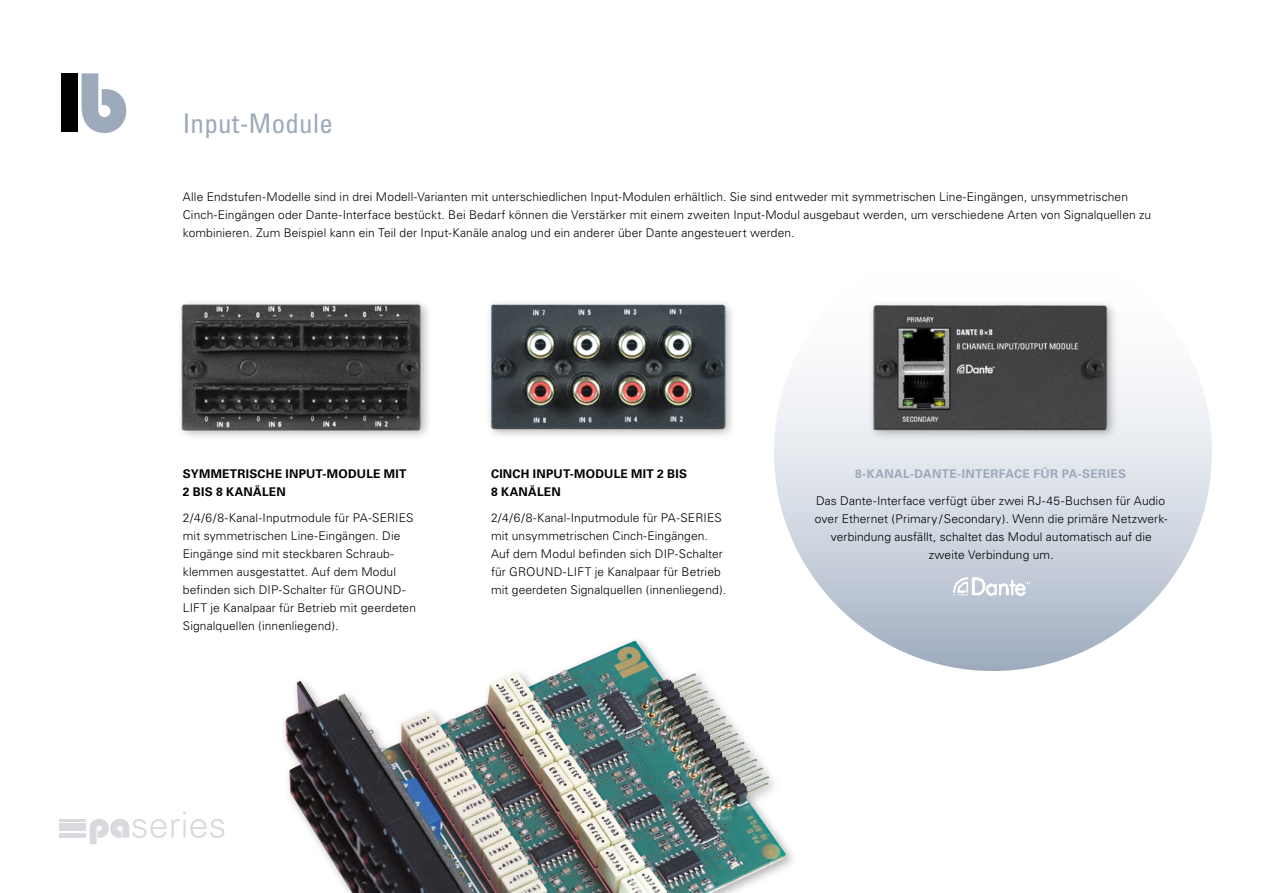
<style>
.page{position:relative;width:1263px;height:893px;background:#fff}
.page>*{position:absolute;margin:0;border:0;box-sizing:border-box;transform-origin:0 0}
.t1{font:condensed 27px "Univers";letter-spacing:.01em;color:#9caabc}
.t2{font:300 12px/18px "Univers";letter-spacing:.01em;color:#000}
.t3{font:700 12px/18px "Univers";letter-spacing:.02em;color:#000}
.t4{font:700 12px "Univers";letter-spacing:.03em;color:#9caabc}
</style>
<div class="page">
<div style="left:61px;top:73px;width:17px;height:59px;background:#000"></div>
<svg style="left:82px;top:73px;width:44px;height:60px"></svg>
<svg style="left:90px;top:812px;width:135px;height:32px"></svg>
<hr style="left:59px;top:833px;width:27px;height:4px;background:#dad9de">
<div style="left:59px;top:826px;width:27px;height:5px;background:#dad9de"></div>
<hr style="left:59px;top:823px;width:27px;height:2px;background:#dad9de">
<hr style="left:59px;top:819px;width:27px;height:3px;background:#dad9de">
<div style="left:774px;top:233px;width:438px;height:438px;background:linear-gradient(to bottom,#fff,#acb8c9);border-radius:219px"></div>
<img style="left:953px;top:577px;width:76px;height:18px">
<div style="left:868px;top:299px;width:251px;height:142px;background:#000;opacity:.3"></div>
<img style="left:868px;top:299px;width:247px;height:137px">
<div style="left:485px;top:298px;width:251px;height:143px;background:#000;opacity:.3"></div>
<img style="left:487px;top:298px;width:240px;height:143px">
<img style="left:181px;top:303px;width:247px;height:134px">
<img style="left:285px;top:641px;width:501px;height:252px">
<h1 class="t1" style="left:183px;top:107px;width:151px">Input-Module</h1>
<p class="t2" style="left:183px;top:188px;width:970px">Alle Endstufen-Modelle sind in drei Modell-Varianten mit unterschiedlichen Input-Modulen erhältlich. Sie sind entweder mit symmetrischen Line-Eingängen, unsymmetrischen<br>Cinch-Eingängen oder Dante-Interface bestückt. Bei Bedarf können die Verstärker mit einem zweiten Input-Modul ausgebaut werden, um verschiedene Arten von Signalquellen zu kombinieren. Zum Beispiel kann ein Teil der Input-Kanäle analog und ein anderer über Dante angesteuert werden.</p>
<p class="t3" style="left:183px;top:465px;width:225px">SYMMETRISCHE INPUT-MODULE MIT<br>2 BIS 8 KANÄLEN</p>
<p class="t2" style="left:183px;top:509px;width:235px">2/4/6/8-Kanal-Inputmodule für PA-SERIES mit symmetrischen Line-Eingängen. Die Eingänge sind mit steckbaren Schraub&shy;klemmen ausgestattet. Auf dem Modul befinden sich DIP-Schalter für GROUND-LIFT je Kanalpaar für Betrieb mit geerdeten Signalquellen (innenliegend).</p>
<p class="t3" style="left:491px;top:465px;width:197px">CINCH INPUT-MODULE MIT 2 BIS<br>8 KANÄLEN</p>
<p class="t2" style="left:491px;top:509px;width:237px">2/4/6/8-Kanal-Inputmodule für PA-SERIES mit unsymmetrischen Cinch-Eingängen.<br>Auf dem Modul befinden sich DIP-Schalter für GROUND-LIFT je Kanalpaar für Betrieb mit geerdeten Signalquellen (innenliegend).</p>
<p class="t4" style="left:855px;top:467px;width:273px">8-KANAL-DANTE-INTERFACE FÜR PA-SERIES</p>
<p class="t2" style="left:815px;top:492px;width:354px;text-align:center">Das Dante-Interface verfügt über zwei RJ-45-Buchsen für Audio over Ethernet (Primary/Secondary). Wenn die primäre Netzwerk&shy;verbindung ausfällt, schaltet das Modul automatisch auf die zweite Verbindung um.</p>
</div>
